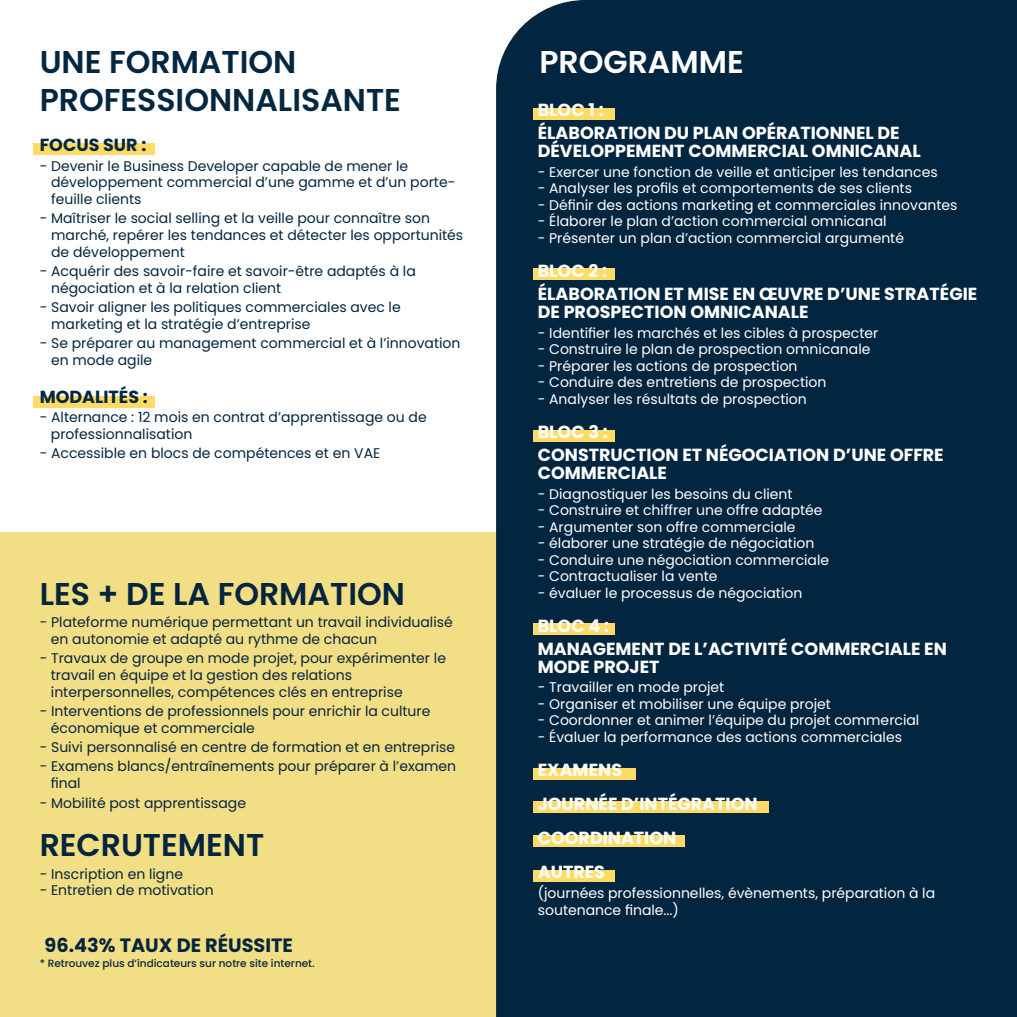
<style>
.page{position:relative;width:1017px;height:1017px;background:#fff}
.page>*{position:absolute;margin:0;border:0;box-sizing:border-box;transform-origin:0 0}
.t1{font:600 31.5px/38.5px "Poppins";color:#042741}
.t2{font:600 31.5px "Poppins";color:#05253f}
.t3{font:600 31.5px "Poppins";color:#fff}
.t4{font:700 19.25px "Poppins";color:#05253f}
.t5{font:700 17.5px/23.4px "Poppins";color:#fff}
.t6{font:700 17.5px "Poppins";color:#042741}
.t7{font:14px/17.5px "Poppins";color:#fff}
.t8{font:14px/16.8px "Poppins";color:#032640}
.t9{font:14px/16.8px "Poppins";color:#05253f}
.t10{font:500 10.5px "Poppins";color:#05253f}
</style>
<div class="page">
<div style="left:0;top:533px;width:496px;height:484px;background:#f2de84"></div>
<div style="left:496px;top:0;width:521px;height:1017px;background:#032640"></div>
<hr style="left:586px;top:0;width:431px;height:1px;background:#042741">
<div style="left:33px;top:144px;width:122px;height:11px;background:#ffdb66"></div>
<div style="left:33px;top:397px;width:122px;height:11px;background:#ffdb66"></div>
<div style="left:533px;top:108px;width:82px;height:11px;background:#ffdb66"></div>
<div style="left:533px;top:269px;width:82px;height:11px;background:#ffdb66"></div>
<div style="left:533px;top:430px;width:82px;height:12px;background:#ffdb66"></div>
<div style="left:533px;top:624px;width:82px;height:11px;background:#ffdb66"></div>
<div style="left:533px;top:768px;width:102px;height:11px;background:#ffdb66"></div>
<div style="left:533px;top:801px;width:236px;height:11px;background:#ffdb66"></div>
<div style="left:533px;top:836px;width:152px;height:11px;background:#ffdb66"></div>
<div style="left:533px;top:870px;width:82px;height:11px;background:#ffdb66"></div>
<h1 class="t1" style="left:40px;top:43px;width:363px">UNE FORMATION<br>PROFESSIONNALISANTE</h1>
<p class="t6" style="left:40px;top:135px;width:108px">FOCUS SUR :</p>
<p class="t8" style="left:51px;top:157px;width:406px;text-indent:-11px">- Devenir le Business Developer capable de mener le développement commercial d’une gamme et d’un porte&shy;feuille clients</p>
<p class="t8" style="left:51px;top:210px;width:414px;text-indent:-11px">- Maîtriser le social selling et la veille pour connaître son marché, repérer les tendances et détecter les opportunités de développement</p>
<p class="t8" style="left:51px;top:263px;width:366px;text-indent:-11px">- Acquérir des savoir-faire et savoir-être adaptés à la négociation et à la relation client</p>
<p class="t8" style="left:51px;top:299px;width:351px;text-indent:-11px">- Savoir aligner les politiques commerciales avec le marketing et la stratégie d’entreprise</p>
<p class="t8" style="left:51px;top:335px;width:411px;text-indent:-11px">- Se préparer au management commercial et à l’innovation en mode agile</p>
<p class="t6" style="left:40px;top:386px;width:110px">MODALITÉS :</p>
<p class="t8" style="left:51px;top:409px;width:377px;text-indent:-11px">- Alternance : 12 mois en contrat d’apprentissage ou de professionnalisation</p>
<p class="t8" style="left:40px;top:445px;width:342px">- Accessible en blocs de compétences et en VAE</p>
<h1 class="t2" style="left:40px;top:576px;width:367px">LES + DE LA FORMATION</h1>
<p class="t9" style="left:51px;top:614px;width:403px;text-indent:-11px">- Plateforme numérique permettant un travail individualisé en autonomie et adapté au rythme de chacun</p>
<p class="t9" style="left:51px;top:650px;width:397px;text-indent:-11px">- Travaux de groupe en mode projet, pour expérimenter le travail en équipe et la gestion des relations interpersonnelles, compétences clés en entreprise</p>
<p class="t9" style="left:51px;top:703px;width:381px;text-indent:-11px">- Interventions de professionnels pour enrichir la culture économique et commerciale</p>
<p class="t9" style="left:40px;top:739px;width:417px">- Suivi personnalisé en centre de formation et en entreprise</p>
<p class="t9" style="left:51px;top:758px;width:407px;text-indent:-11px">- Examens blancs/entraînements pour préparer à l’examen final</p>
<p class="t9" style="left:40px;top:794px;width:208px">- Mobilité post apprentissage</p>
<h1 class="t2" style="left:40px;top:827px;width:226px">RECRUTEMENT</h1>
<p class="t9" style="left:40px;top:865px;width:145px">- Inscription en ligne</p>
<p class="t9" style="left:40px;top:882px;width:176px">- Entretien de motivation</p>
<h2 class="t4" style="left:45px;top:934px;width:250px">96.43% TAUX DE RÉUSSITE</h2>
<p class="t10" style="left:40px;top:957px;width:277px">* Retrouvez plus d’indicateurs sur notre site internet.</p>
<h1 class="t3" style="left:539px;top:43px;width:206px">PROGRAMME</h1>
<p class="t5" style="left:538px;top:98px;width:363px">BLOC 1 :<br>ÉLABORATION DU PLAN OPÉRATIONNEL DE</p>
<p class="t5" style="left:538px;top:139px;width:384px">DÉVELOPPEMENT COMMERCIAL OMNICANAL</p>
<p class="t7" style="left:538px;top:163px;width:401px">- Exercer une fonction de veille et anticiper les tendances</p>
<p class="t7" style="left:538px;top:180px;width:376px">- Analyser les profils et comportements de ses clients</p>
<p class="t7" style="left:538px;top:196px;width:421px">- Définir des actions marketing et commerciales innovantes</p>
<p class="t7" style="left:538px;top:213px;width:350px">- Élaborer le plan d’action commercial omnicanal</p>
<p class="t7" style="left:538px;top:229px;width:368px">- Présenter un plan d’action commercial argumenté</p>
<p class="t5" style="left:538px;top:259px;width:441px">BLOC 2 :<br>ÉLABORATION ET MISE EN ŒUVRE D’UNE STRATÉGIE</p>
<p class="t5" style="left:538px;top:300px;width:272px">DE PROSPECTION OMNICANALE</p>
<p class="t7" style="left:538px;top:324px;width:342px">- Identifier les marchés et les cibles à prospecter</p>
<p class="t7" style="left:538px;top:341px;width:334px">- Construire le plan de prospection omnicanale</p>
<p class="t7" style="left:538px;top:357px;width:261px">- Préparer les actions de prospection</p>
<p class="t7" style="left:538px;top:374px;width:290px">- Conduire des entretiens de prospection</p>
<p class="t7" style="left:538px;top:390px;width:271px">- Analyser les résultats de prospection</p>
<p class="t5" style="left:538px;top:420px;width:408px">BLOC 3 :<br>CONSTRUCTION ET NÉGOCIATION D’UNE OFFRE</p>
<p class="t5" style="left:538px;top:461px;width:131px">COMMERCIALE</p>
<p class="t7" style="left:538px;top:485px;width:256px">- Diagnostiquer les besoins du client</p>
<p class="t7" style="left:538px;top:502px;width:286px">- Construire et chiffrer une offre adaptée</p>
<p class="t7" style="left:538px;top:518px;width:259px">- Argumenter son offre commerciale</p>
<p class="t7" style="left:538px;top:534px;width:278px">- élaborer une stratégie de négociation</p>
<p class="t7" style="left:538px;top:551px;width:293px">- Conduire une négociation commerciale</p>
<p class="t7" style="left:538px;top:567px;width:181px">- Contractualiser la vente</p>
<p class="t7" style="left:538px;top:584px;width:266px">- évaluer le processus de négociation</p>
<p class="t5" style="left:538px;top:614px;width:411px">BLOC 4 :<br>MANAGEMENT DE L’ACTIVITÉ COMMERCIALE EN</p>
<p class="t5" style="left:538px;top:655px;width:123px">MODE PROJET</p>
<p class="t7" style="left:538px;top:679px;width:188px">- Travailler en mode projet</p>
<p class="t7" style="left:538px;top:695px;width:295px">- Organiser et mobiliser une équipe projet</p>
<p class="t7" style="left:538px;top:712px;width:383px">- Coordonner et animer l’équipe du projet commercial</p>
<p class="t7" style="left:538px;top:728px;width:366px">- Évaluer la performance des actions commerciales</p>
<p class="t5" style="left:538px;top:753px;width:221px;line-height:33.9px">EXAMENS<br>JOURNÉE D’INTÉGRATION<br>COORDINATION<br>AUTRES</p>
<p class="t7" style="left:538px;top:884px;width:399px">(journées professionnelles, évènements, préparation à la soutenance finale...)</p>
</div>
